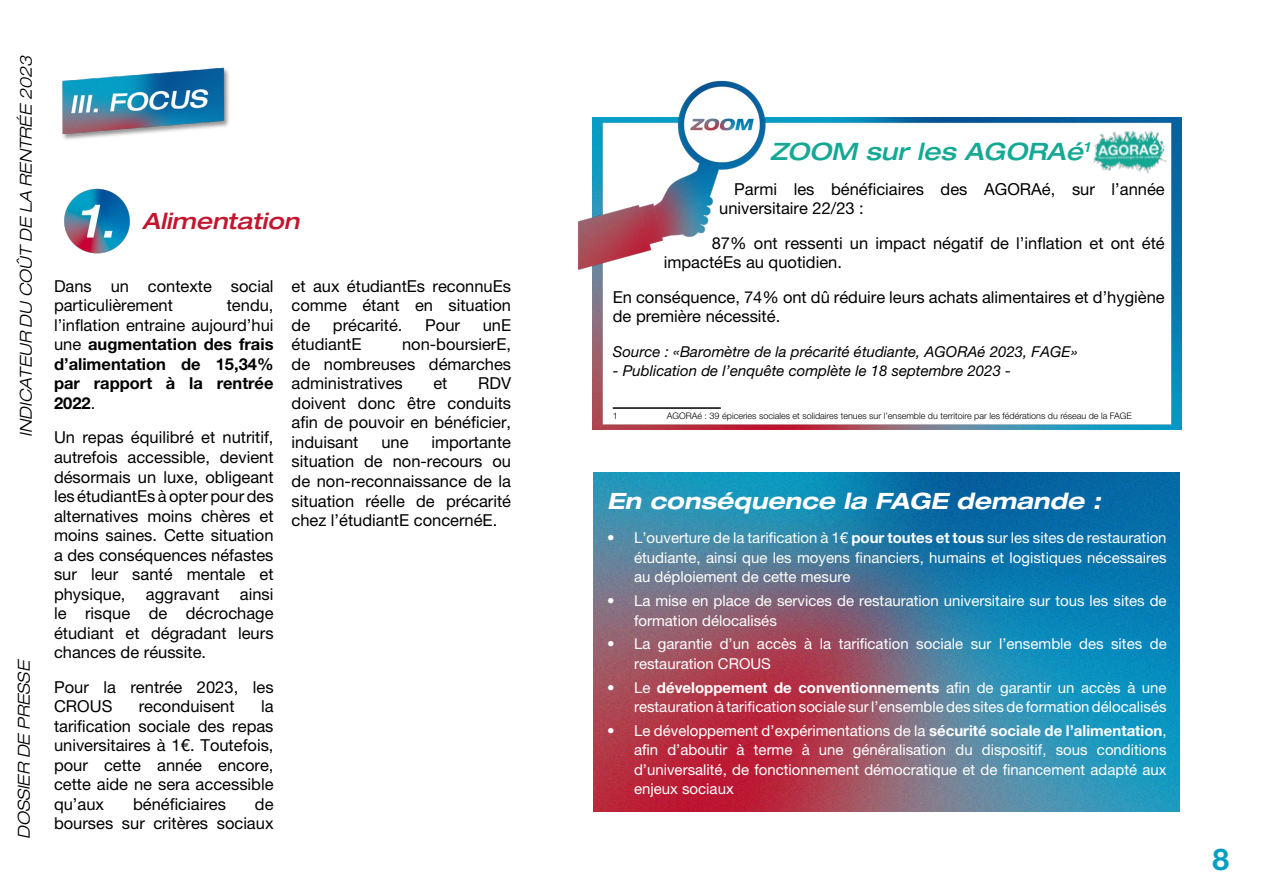
<style>
.page{position:relative;width:1263px;height:893px;background:#fff}
.page>*{position:absolute;margin:0;border:0;box-sizing:border-box;transform-origin:0 0}
.t1{font:700 30px "Helvetica Neue LT Pro";color:#009ec5}
.Texte{font:italic 500 expanded 24px "Helvetica Neue LT Pro";color:#15a995}
.Texte-2{font:italic 700 expanded 22.5px "Helvetica Neue LT Pro";color:#fff}
.t2{font:italic 500 expanded 22.5px "Helvetica Neue LT Pro";color:#c2162e}
.Texte-3{font:16.5px/19.5px "Helvetica Neue LT Pro";color:#000;text-align:justify}
.Texte-4{font:700 16.5px/19.5px "Helvetica Neue LT Pro";color:#000;text-align:justify}
.t3{font:italic 300 expanded 16.5px "Helvetica Neue LT Pro";color:#000}
.t4{font:15px/19.5px "Helvetica Neue LT Pro";color:#fff;text-align:justify}
.Texte-5{font:italic 15px "Helvetica Neue LT Pro";color:#000}
.t5{font:300 9px "Helvetica Neue LT Pro";color:#000}
.s1{font-weight:400}
.s2{font-weight:700}
</style>
<div class="page">
<img style="left:593px;top:118px;width:588px;height:311px">
<hr style="left:613px;top:407px;width:108px;height:2px;background:#000">
<img style="left:62px;top:67px;width:167px;height:73px">
<img style="left:578px;top:80px;width:229px;height:226px">
<img style="left:1093px;top:131px;width:74px;height:46px">
<img style="left:593px;top:472px;width:586px;height:339px">
<img style="left:64px;top:188px;width:66px;height:66px">
<p class="t3" style="left:16px;top:437px;width:383px;rotate:-90deg">INDICATEUR DU COÛT DE LA RENTRÉE 2023</p>
<p class="t3" style="left:14px;top:839px;width:181px;rotate:-90deg">DOSSIER DE PRESSE</p>
<p class="t2" style="left:142px;top:207px;width:159px">Alimentation</p>
<p class="Texte-3" style="left:54px;top:276px;width:221px">Dans un contexte social particulièrement</p>
<p class="Texte-4" style="left:54px;top:295px;width:221px;text-indent:173px"><span class="s1">tendu, l’inflation entraine aujourd’hui une</span> augmentation des frais d’alimentation de 15,34% par rapport à la rentrée 2022<span class="s1">.</span></p>
<p class="Texte-3" style="left:54px;top:428px;width:221px">Un repas équilibré et nutritif, autrefois accessible, devient désormais un luxe, obligeant les étudiantEs à opter pour des alternatives moins chères et moins saines. Cette situation a des conséquences néfastes sur leur santé mentale et physique, aggravant ainsi le risque de décrochage étudiant et dégradant leurs chances de réussite.</p>
<p class="Texte-3" style="left:54px;top:677px;width:221px">Pour la rentrée 2023, les<br>CROUS</p>
<p class="Texte-3" style="left:54px;top:696px;width:221px;text-indent:207px">la tarification sociale des repas universitaires à 1€. Toutefois, pour cette année encore, cette aide ne sera accessible qu’aux</p>
<p class="Texte-3" style="left:139px;top:696px;width:97px">reconduisent</p>
<p class="Texte-3" style="left:133px;top:794px;width:94px">bénéficiaires</p>
<p class="Texte-3" style="left:54px;top:794px;width:221px;text-align:right">de<br>bourses sur critères sociaux</p>
<p class="Texte-3" style="left:292px;top:276px;width:221px">et aux étudiantEs reconnuEs comme étant en situation de</p>
<p class="Texte-3" style="left:333px;top:315px;width:71px">précarité.</p>
<p class="Texte-3" style="left:425px;top:315px;width:36px">Pour</p>
<p class="Texte-3" style="left:483px;top:315px;width:30px">unE</p>
<p class="Texte-3" style="left:292px;top:335px;width:71px">étudiantE</p>
<p class="Texte-3" style="left:292px;top:335px;width:221px;text-indent:110px">non-boursierE, de nombreuses démarches administratives</p>
<p class="Texte-3" style="left:292px;top:374px;width:221px;text-indent:187px">RDV doivent donc être conduits afin de pouvoir en bénéficier, induisant</p>
<p class="Texte-3" style="left:433px;top:374px;width:16px">et</p>
<p class="Texte-3" style="left:292px;top:432px;width:221px;text-indent:140px">importante situation de non-recours ou de non-reconnaissance de la situation réelle de précarité chez l’étudiantE concernéE.</p>
<p class="Texte-3" style="left:381px;top:432px;width:29px">une</p>
<p class="Texte" style="left:770px;top:137px;width:321px">ZOOM sur les AGORAé<sup>1</sup></p>
<p class="Texte-3" style="left:719px;top:179px;width:447px;text-indent:15px">Parmi les bénéficiaires des AGORAé, sur l’année universitaire 22/23 :</p>
<p class="Texte-3" style="left:664px;top:233px;width:502px;text-indent:48px">87% ont ressenti un impact négatif de l’inflation et ont été impactéEs au quotidien.</p>
<p class="Texte-3" style="left:613px;top:287px;width:553px">En conséquence, 74% ont dû réduire leurs achats alimentaires et d’hygiène de première nécessité.</p>
<p class="Texte-5" style="left:613px;top:343px;width:466px">Source : «Baromètre de la précarité étudiante, AGORAé 2023, FAGE»</p>
<p class="Texte-5" style="left:613px;top:362px;width:400px">- Publication de l’enquête complète le 18 septembre 2023 -</p>
<p class="t5" style="left:613px;top:410px;width:7px">1</p>
<p class="t5" style="left:667px;top:410px;width:467px">AGORAé : 39 épiceries sociales et solidaires tenues sur l’ensemble du territoire par les fédérations du réseau de la FAGE</p>
<p class="Texte-2" style="left:607px;top:487px;width:495px">En conséquence la FAGE demande :</p>
<p class="t4" style="left:634px;top:528px;width:534px;text-indent:-27px">• L’ouverture de la tarification à 1€ <span class="s2">pour toutes et tous</span> sur les sites de restauration étudiante, ainsi que les moyens financiers, humains et logistiques nécessaires au déploiement de cette mesure</p>
<p class="t4" style="left:634px;top:591px;width:534px;text-indent:-27px">• La mise en place de services de restauration universitaire sur tous les sites de formation délocalisés</p>
<p class="t4" style="left:634px;top:634px;width:534px;text-indent:-27px">• La garantie d’un accès à la tarification sociale sur l’ensemble des sites de restauration CROUS</p>
<p class="t4" style="left:607px;top:677px;width:561px;text-align:right">• Le <span class="s2">développement de conventionnements</span> afin de garantir un accès à une restauration à tarification sociale sur l’ensemble des sites de formation délocalisés</p>
<p class="t4" style="left:634px;top:721px;width:534px;text-indent:-27px">• Le développement d’expérimentations de la <span class="s2">sécurité sociale de l’alimentation</span>, afin d’aboutir à terme à une généralisation du dispositif, sous conditions d’universalité, de fonctionnement démocratique et de financement adapté aux enjeux sociaux</p>
<h1 class="t1" style="left:1212px;top:840px;width:18px">8</h1>
</div>
